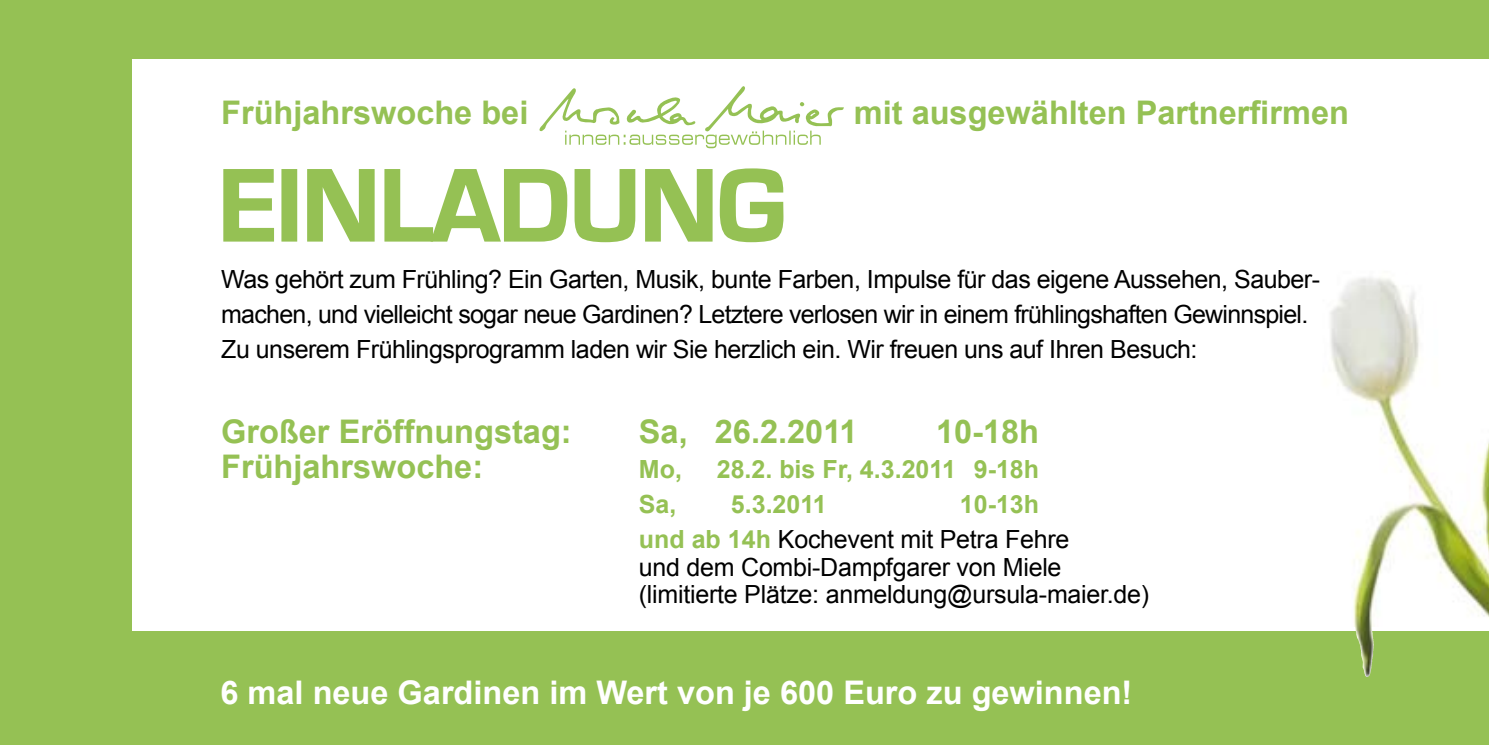
<style>
.page{position:relative;width:1489px;height:745px;background:#fff}
.page>*{position:absolute;margin:0;border:0;box-sizing:border-box;transform-origin:0 0}
.t1{font:700 105px "Eurostile";color:#95c154}
.t2{font:700 32.5px "Arial";color:#95c154}
.t3{font:700 32.5px "Arial";color:#fff}
.t4{font:25px/35px "Arial";letter-spacing:-.02em;color:#000}
.t5{font:700 25px "Arial";color:#95c154}
.s1{font-weight:700;color:#95c154}
</style>
<div class="page">
<div style="left:0;top:0;width:1488px;height:744px;background:#95c154"></div>
<div style="left:132px;top:59px;width:1356px;height:571px;background:#fff"></div>
<img style="left:1276px;top:277px;width:212px;height:399px">
<svg style="left:223px;top:169px;width:51px;height:73px"></svg>
<div style="left:281px;top:169px;width:16px;height:72px;border:2px solid #95c154"></div>
<svg style="left:307px;top:169px;width:68px;height:73px"></svg>
<svg style="left:384px;top:169px;width:252px;height:74px"></svg>
<svg style="left:645px;top:168px;width:139px;height:75px"></svg>
<svg style="left:539px;top:86px;width:304px;height:62px"></svg>
<h2 class="t2" style="left:221px;top:95px;width:309px">Frühjahrswoche bei</h2>
<h2 class="t2" style="left:853px;top:95px;width:496px">mit ausgewählten Partnerfirmen</h2>
<h1 class="t1" style="left:220px;top:148px;width:567px">EINLADUNG</h1>
<p class="t4" style="left:221px;top:261px;width:1100px">Was gehört zum Frühling? Ein Garten, Musik, bunte Farben, Impulse für das eigene Aussehen, Sauber&shy;machen, und vielleicht sogar neue Gardinen? Letztere verlosen wir in einem frühlingshaften Gewinnspiel.<br>Zu unserem Frühlingsprogramm laden wir Sie herzlich ein. Wir freuen uns auf Ihren Besuch:</p>
<h2 class="t2" style="left:221px;top:413px;width:352px">Großer Eröffnungstag:</h2>
<h2 class="t2" style="left:639px;top:413px;width:220px">Sa, 26.2.2011</h2>
<h2 class="t2" style="left:936px;top:413px;width:104px">10-18h</h2>
<h2 class="t2" style="left:221px;top:448px;width:263px">Frühjahrswoche:</h2>
<p class="t5" style="left:639px;top:455px;width:45px">Mo,</p>
<p class="t5" style="left:716px;top:455px;width:324px">28.2. bis Fr, 4.3.2011 9-18h</p>
<p class="t5" style="left:639px;top:490px;width:39px">Sa,</p>
<p class="t5" style="left:731px;top:490px;width:97px">5.3.2011</p>
<p class="t4" style="left:639px;top:486px;width:432px;text-indent:321px"><span class="s1">10-13h und ab 14h</span> Kochevent mit Petra Fehre</p>
<p class="t4" style="left:639px;top:552px;width:512px;line-height:27.5px">und dem Combi-Dampfgarer von Miele (limitierte Plätze: anmeldung@ursula-maier.de)</p>
<h2 class="t3" style="left:220px;top:673px;width:913px">6 mal neue Gardinen im Wert von je 600 Euro zu gewinnen!</h2>
</div>
